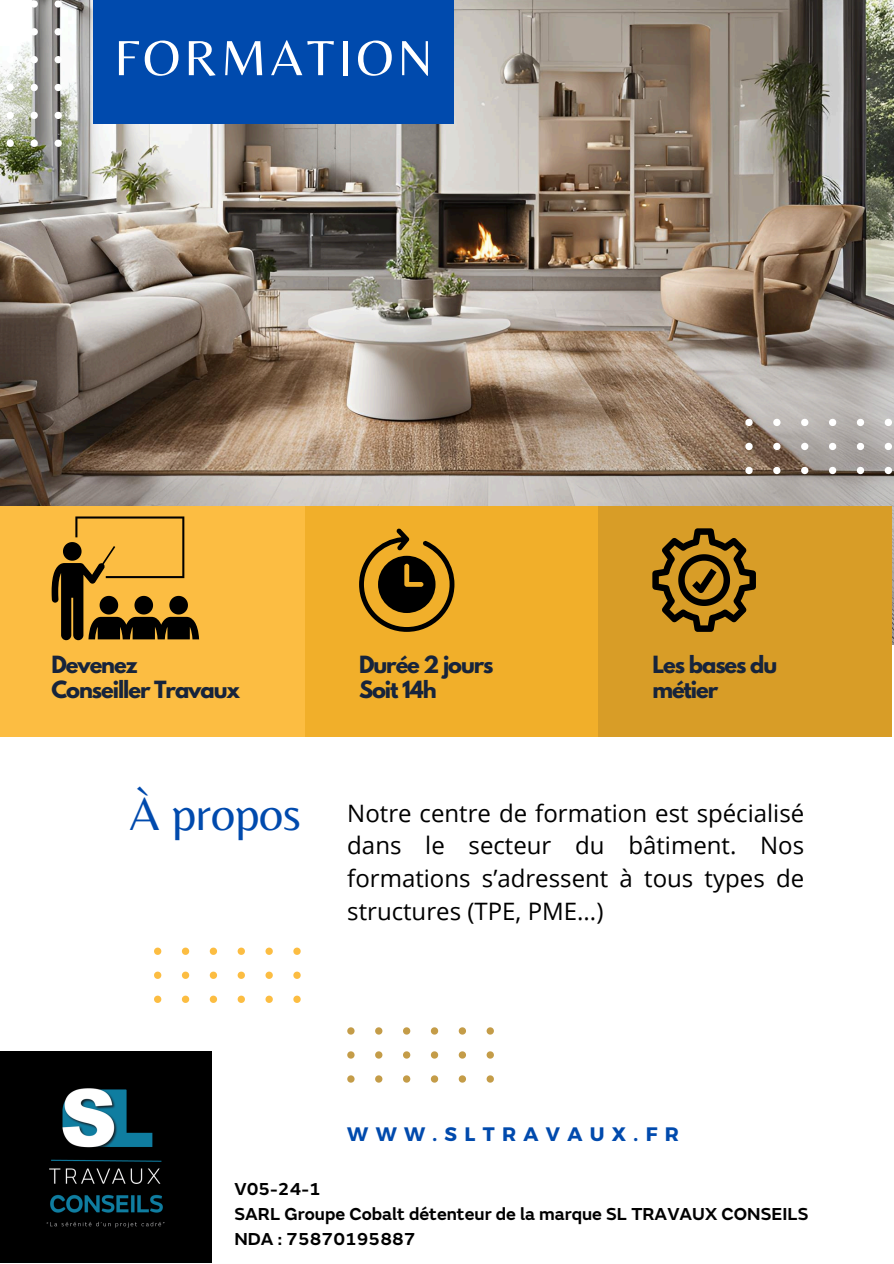
<style>
.page{position:relative;width:894px;height:1264px;background:#fff}
.page>*{position:absolute;margin:0;border:0;box-sizing:border-box;transform-origin:0 0}
.t1{font:51.3px "Belleza";letter-spacing:.075em;color:#fff}
.t2{font:48px "Belleza";color:#004aad}
.t3{font:24px/32.7px "Open Sans";color:#000;text-align:justify}
.t4{font:700 21px/24.8px "League Spartan";letter-spacing:-.05em;color:#17243b}
.t5{font:700 19.5px "Montserrat";letter-spacing:.375em;color:#004aad}
.t6{font:600 18px "JLR Emeric";color:#000}
</style>
<div class="page">
<img style="left:0;top:0;width:893px;height:644px">
<div style="left:598px;top:506px;width:293px;height:230px;background:#d89d27"></div>
<div style="left:304px;top:506px;width:294px;height:230px;background:#f1af2a"></div>
<div style="left:0;top:506px;width:304px;height:230px;background:#fcbd42"></div>
<div style="left:93px;top:0;width:361px;height:124px;background:#004aad"></div>
<svg style="left:293px;top:995px;width:7px;height:7px"></svg>
<svg style="left:265px;top:995px;width:8px;height:7px"></svg>
<svg style="left:237px;top:995px;width:8px;height:7px"></svg>
<svg style="left:210px;top:995px;width:7px;height:7px"></svg>
<svg style="left:182px;top:995px;width:7px;height:7px"></svg>
<svg style="left:154px;top:995px;width:7px;height:7px"></svg>
<svg style="left:293px;top:971px;width:7px;height:7px"></svg>
<svg style="left:265px;top:971px;width:8px;height:7px"></svg>
<svg style="left:237px;top:971px;width:8px;height:7px"></svg>
<svg style="left:210px;top:971px;width:7px;height:7px"></svg>
<svg style="left:182px;top:971px;width:7px;height:7px"></svg>
<svg style="left:154px;top:971px;width:7px;height:7px"></svg>
<svg style="left:293px;top:947px;width:7px;height:7px"></svg>
<svg style="left:265px;top:947px;width:8px;height:7px"></svg>
<svg style="left:237px;top:947px;width:8px;height:7px"></svg>
<svg style="left:210px;top:947px;width:7px;height:7px"></svg>
<svg style="left:182px;top:947px;width:7px;height:7px"></svg>
<svg style="left:154px;top:947px;width:7px;height:7px"></svg>
<svg style="left:486px;top:1075px;width:7px;height:7px"></svg>
<svg style="left:458px;top:1075px;width:8px;height:7px"></svg>
<svg style="left:431px;top:1075px;width:7px;height:7px"></svg>
<svg style="left:403px;top:1075px;width:7px;height:7px"></svg>
<svg style="left:375px;top:1075px;width:7px;height:7px"></svg>
<svg style="left:347px;top:1075px;width:7px;height:7px"></svg>
<svg style="left:486px;top:1051px;width:7px;height:7px"></svg>
<svg style="left:458px;top:1051px;width:8px;height:7px"></svg>
<svg style="left:431px;top:1051px;width:7px;height:7px"></svg>
<svg style="left:403px;top:1051px;width:7px;height:7px"></svg>
<svg style="left:375px;top:1051px;width:7px;height:7px"></svg>
<svg style="left:347px;top:1051px;width:7px;height:7px"></svg>
<svg style="left:486px;top:1027px;width:8px;height:7px"></svg>
<svg style="left:458px;top:1027px;width:8px;height:7px"></svg>
<svg style="left:431px;top:1027px;width:7px;height:7px"></svg>
<svg style="left:403px;top:1027px;width:7px;height:7px"></svg>
<svg style="left:375px;top:1027px;width:7px;height:7px"></svg>
<svg style="left:347px;top:1027px;width:7px;height:7px"></svg>
<svg style="left:55px;top:0;width:7px;height:8px"></svg>
<svg style="left:55px;top:28px;width:7px;height:7px"></svg>
<svg style="left:55px;top:56px;width:7px;height:7px"></svg>
<svg style="left:55px;top:84px;width:7px;height:7px"></svg>
<svg style="left:55px;top:112px;width:7px;height:7px"></svg>
<svg style="left:55px;top:140px;width:7px;height:7px"></svg>
<svg style="left:31px;top:0;width:7px;height:8px"></svg>
<svg style="left:31px;top:28px;width:7px;height:7px"></svg>
<svg style="left:31px;top:56px;width:7px;height:7px"></svg>
<svg style="left:31px;top:84px;width:7px;height:7px"></svg>
<svg style="left:31px;top:112px;width:7px;height:7px"></svg>
<svg style="left:31px;top:140px;width:7px;height:7px"></svg>
<svg style="left:7px;top:0;width:7px;height:8px"></svg>
<svg style="left:7px;top:28px;width:7px;height:7px"></svg>
<svg style="left:7px;top:56px;width:7px;height:7px"></svg>
<svg style="left:7px;top:84px;width:7px;height:7px"></svg>
<svg style="left:7px;top:112px;width:7px;height:7px"></svg>
<svg style="left:7px;top:140px;width:7px;height:7px"></svg>
<svg style="left:884px;top:467px;width:7px;height:7px"></svg>
<svg style="left:856px;top:467px;width:7px;height:7px"></svg>
<svg style="left:828px;top:467px;width:8px;height:7px"></svg>
<svg style="left:800px;top:467px;width:8px;height:7px"></svg>
<svg style="left:773px;top:467px;width:7px;height:7px"></svg>
<svg style="left:745px;top:467px;width:7px;height:7px"></svg>
<svg style="left:884px;top:443px;width:7px;height:7px"></svg>
<svg style="left:856px;top:443px;width:7px;height:7px"></svg>
<svg style="left:828px;top:443px;width:8px;height:7px"></svg>
<svg style="left:800px;top:443px;width:8px;height:7px"></svg>
<svg style="left:773px;top:443px;width:7px;height:7px"></svg>
<svg style="left:745px;top:443px;width:7px;height:7px"></svg>
<svg style="left:884px;top:419px;width:7px;height:7px"></svg>
<svg style="left:856px;top:419px;width:7px;height:7px"></svg>
<svg style="left:828px;top:419px;width:8px;height:7px"></svg>
<svg style="left:800px;top:419px;width:8px;height:7px"></svg>
<svg style="left:773px;top:419px;width:7px;height:7px"></svg>
<svg style="left:745px;top:419px;width:7px;height:7px"></svg>
<svg style="left:359px;top:528px;width:95px;height:104px"></svg>
<svg style="left:52px;top:516px;width:147px;height:124px"></svg>
<svg style="left:652px;top:528px;width:103px;height:104px"></svg>
<img style="left:0;top:1051px;width:212px;height:211px">
<p class="t1" style="left:114px;top:28px;width:320px">FORMATION</p>
<h5 class="t4" style="left:51px;top:654px;width:190px">Devenez<br>Conseiller Travaux</h5>
<p class="t4" style="left:359px;top:654px;width:136px">Durée 2 jours<br>Soit 14h</p>
<h5 class="t4" style="left:652px;top:654px;width:126px">Les bases du métier</h5>
<p class="t2" style="left:129px;top:785px;width:173px">À propos</p>
<p class="t3" style="left:347px;top:796px;width:458px">Notre centre de formation est spécialisé dans le secteur du bâtiment. Nos formations s’adressent à tous types de structures (TPE, PME...)</p>
<h1 class="t5" style="left:347px;top:1121px;width:333px">WWW.SLTRAVAUX.FR</h1>
<h5 class="t6" style="left:234px;top:1177px;width:88px">V05-24-1</h5>
<h2 class="t6" style="left:234px;top:1202px;width:575px">SARL Groupe Cobalt détenteur de la marque SL TRAVAUX CONSEILS</h2>
<h3 class="t6" style="left:234px;top:1227px;width:183px">NDA : 75870195887</h3>
</div>
